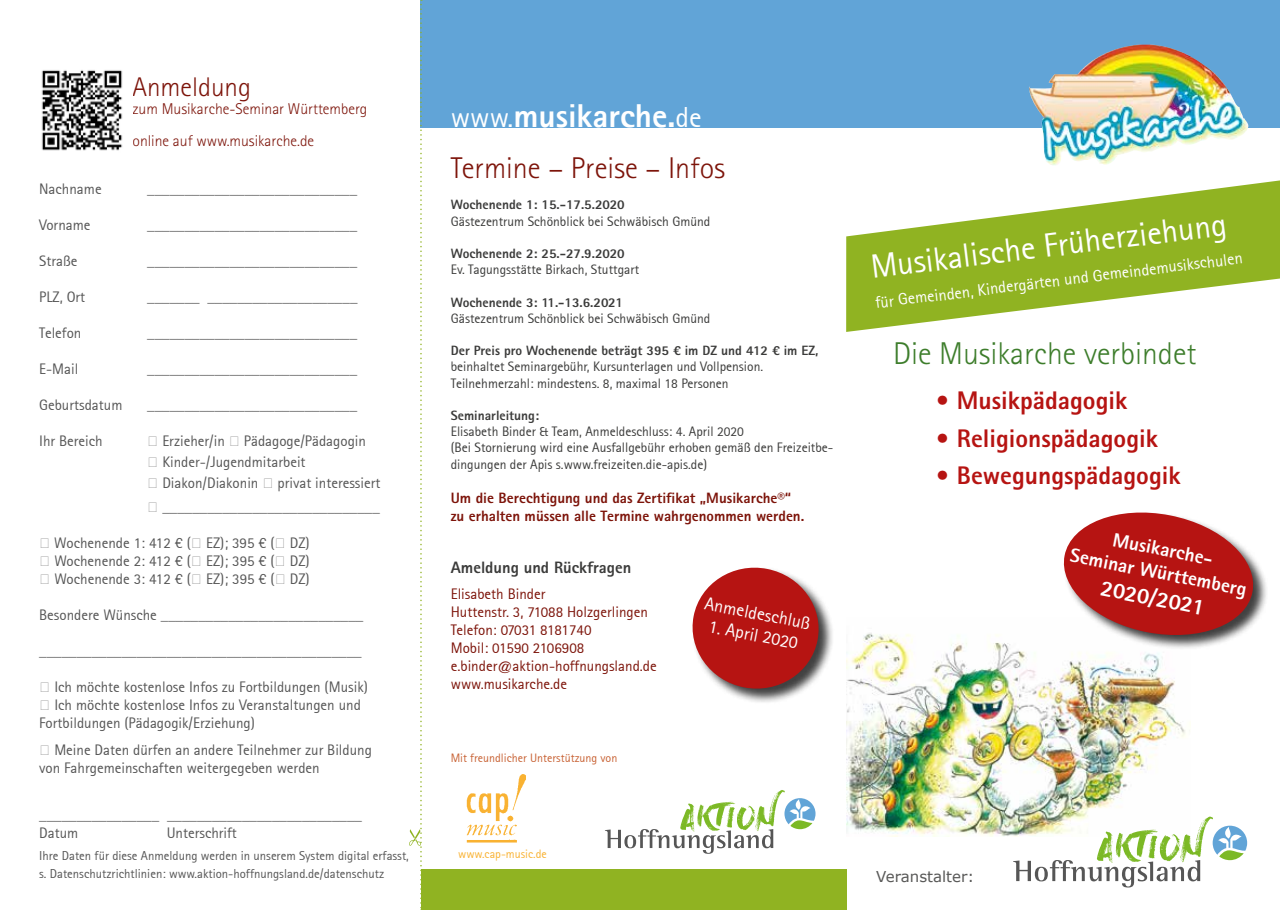
<style>
.page{position:relative;width:1280px;height:910px;background:#fff}
.page>*{position:absolute;margin:0;border:0;box-sizing:border-box;transform-origin:0 0}
.t1{font:800 33.15px "Agfa Rotis Sans Serif";color:#fff}
.t2{font:33px "Agfa Rotis Sans Serif";color:#fff}
.t3{font:300 31.5px "Rotis Sans Serif Std";color:#3d7d2b}
.t4{font:300 30px "Rotis Sans Serif Std";color:#7d140a}
.t5{font:300 27px "Rotis Sans Serif Std";color:#7d140a}
.t6{font:800 25.5px "Rotis Sans Serif Pro";color:#b61412}
.t7{font:800 22.5px "Rotis Sans Serif Pro";color:#fff}
.t8{font:800 19.5px/23.4px "Rotis Sans Serif Pro";color:#fff;text-align:center}
.t9{font:18px "Agfa Rotis Sans Serif";color:#fff}
.t10{font:16.5px "Agfa Rotis Sans Serif";color:#fff}
.t11{font:800 16.5px "Rotis Sans Serif Pro";color:#3b3b3a}
.t12{font:300 15.6px/31.5px "Rotis Sans Serif Std";color:#7d140a}
.t13{font:15px/18px "Agfa Rotis Sans Serif";color:#565656}
.t14{font:15px/18px "Agfa Rotis Sans Serif";color:#7d140a}
.t15{font:800 15px/18px "Rotis Sans Serif Pro";color:#7d140a}
.t16{font:15px "Verdana";color:#595958}
.t17{font:13.5px/16.2px "Agfa Rotis Sans Serif";color:#3b3b3a}
.t18{font:800 13.5px "Rotis Sans Serif Pro";color:#3b3b3a}
.t19{font:12.75px/18px "Agfa Rotis Sans Serif";color:#565656}
.t20{font:12px "Agfa Rotis Sans Serif";color:#c86234}
.t21{font:12px "Agfa Rotis Sans Serif";color:#f9b232}
.s1{font-family:"Times New Roman"}
.s2{font-weight:400;font-size:28.5px}
.s3{font-family:"Rotis Serif Std";font-weight:400}
.s4{font-family:"Rotis Sans Serif Std";font-weight:300}
</style>
<div class="page">
<img style="left:846px;top:633px;width:340px;height:203px">
<div style="left:421px;top:0;width:859px;height:128px;background:#61a4d7"></div>
<div style="left:421px;top:870px;width:425px;height:40px;background:#90b322"></div>
<svg style="left:846px;top:180px;width:434px;height:152px;fill:#90b322"></svg>
<img style="left:1029px;top:45px;width:220px;height:120px">
<div style="left:692px;top:567px;width:142px;height:137px;background:#000;opacity:.75"></div>
<svg style="left:692px;top:567px;width:132px;height:127px"></svg>
<svg style="left:409px;top:0;width:13px;height:910px"></svg>
<img style="left:466px;top:774px;width:60px;height:69px">
<div style="left:1063px;top:512px;width:205px;height:138px;background:#000;opacity:.75"></div>
<svg style="left:1058px;top:512px;width:201px;height:130px"></svg>
<svg style="left:1013px;top:816px;width:234px;height:71px"></svg>
<svg style="left:605px;top:790px;width:210px;height:64px"></svg>
<img style="left:41px;top:70px;width:82px;height:81px">
<p class="t13" style="left:39px;top:180px;width:64px">Nachname</p>
<p class="t13" style="left:39px;top:216px;width:53px">Vorname</p>
<p class="t13" style="left:39px;top:252px;width:40px">Straße</p>
<h3 class="t5" style="left:133px;top:71px;width:120px">Anmeldung</h3>
<p class="t12" style="left:133px;top:94px;width:236px">zum Musikarche-Seminar Württemberg online auf www.musikarche.de</p>
<p class="t13" style="left:147px;top:180px;width:212px">____________________________</p>
<p class="t13" style="left:147px;top:216px;width:212px">____________________________</p>
<p class="t13" style="left:147px;top:252px;width:212px">____________________________</p>
<p class="t13" style="left:39px;top:288px;width:48px">PLZ, Ort</p>
<p class="t13" style="left:147px;top:288px;width:212px">_______ ____________________</p>
<p class="t13" style="left:39px;top:324px;width:44px">Telefon</p>
<p class="t13" style="left:147px;top:324px;width:212px">____________________________</p>
<p class="t13" style="left:39px;top:360px;width:41px">E-Mail</p>
<p class="t13" style="left:147px;top:360px;width:212px">____________________________</p>
<p class="t13" style="left:39px;top:396px;width:85px">Geburtsdatum</p>
<p class="t13" style="left:147px;top:396px;width:212px">____________________________</p>
<p class="t13" style="left:39px;top:432px;width:65px">Ihr Bereich</p>
<p class="t13" style="left:147px;top:431px;width:235px;line-height:21px"><span class="s1">⁪</span> Erzieher/in <span class="s1">⁪</span> Pädagoge/Pädagogin <span class="s1">⁪</span> Kinder-/Jugendmitarbeit<br><span class="s1">⁪</span> Diakon/Diakonin <span class="s1">⁪</span> privat interessiert</p>
<p class="t13" style="left:147px;top:498px;width:234px"><span class="s1">⁪</span> _____________________________</p>
<p class="t13" style="left:39px;top:534px;width:272px;text-align:justify"><span class="s1">⁪</span> Wochenende 1: 412 € (<span class="s1">⁪</span> EZ); 395 € (<span class="s1">⁪</span> DZ) <span class="s1">⁪</span> Wochenende 2: 412 € (<span class="s1">⁪</span> EZ); 395 € (<span class="s1">⁪</span> DZ) <span class="s1">⁪</span> Wochenende 3: 412 € (<span class="s1">⁪</span> EZ); 395 € (<span class="s1">⁪</span> DZ)</p>
<p class="t13" style="left:39px;top:606px;width:326px">Besondere Wünsche ___________________________</p>
<p class="t13" style="left:39px;top:642px;width:324px">___________________________________________</p>
<p class="t13" style="left:39px;top:678px;width:330px"><span class="s1">⁪</span> Ich möchte kostenlose Infos zu Fortbildungen (Musik) <span class="s1">⁪</span> Ich möchte kostenlose Infos zu Veranstaltungen und<br>Fortbildungen (Pädagogik/Erziehung)</p>
<p class="t13" style="left:39px;top:741px;width:334px"><span class="s1">⁪</span> Meine Daten dürfen an andere Teilnehmer zur Bildung von Fahrgemeinschaften weitergegeben werden</p>
<p class="t13" style="left:39px;top:806px;width:324px">________________ __________________________<br>Datum</p>
<p class="t13" style="left:167px;top:824px;width:72px">Unterschrift</p>
<p class="t19" style="left:39px;top:847px;width:371px">Ihre Daten für diese Anmeldung werden in unserem System digital erfasst, s. Datenschutzrichtlinien: www.aktion-hoffnungsland.de/datenschutz</p>
<h1 class="t1" style="left:451px;top:95px;width:253px"><span class="s2">www.</span>musikarche.<span class="s2">de</span></h1>
<h3 class="t4" style="left:451px;top:151px;width:276px">Termine <span class="s3">–</span> Preise <span class="s3">–</span> Infos</h3>
<p class="t18" style="left:451px;top:196px;width:176px">Wochenende 1: 15.-17.5.2020</p>
<p class="t17" style="left:451px;top:213px;width:261px">Gästezentrum Schönblick bei Schwäbisch Gmünd</p>
<p class="t18" style="left:451px;top:245px;width:176px">Wochenende 2: 25.-27.9.2020</p>
<p class="t17" style="left:451px;top:261px;width:190px">Ev. Tagungsstätte Birkach, Stuttgart</p>
<p class="t18" style="left:451px;top:293px;width:174px">Wochenende 3: 11.-13.6.2021</p>
<p class="t17" style="left:451px;top:310px;width:261px">Gästezentrum Schönblick bei Schwäbisch Gmünd</p>
<p class="t18" style="left:451px;top:342px;width:369px">Der Preis pro Wochenende beträgt 395 € im DZ und 412 € im EZ,</p>
<p class="t17" style="left:451px;top:359px;width:314px">beinhaltet Seminargebühr, Kursunterlagen und Vollpension.<br>Teilnehmerzahl: mindestens. 8, maximal 18 Personen</p>
<p class="t18" style="left:451px;top:407px;width:90px">Seminarleitung:</p>
<p class="t17" style="left:451px;top:423px;width:384px">Elisabeth Binder &amp; Team, Anmeldeschluss: 4. April 2020<br>(Bei Stornierung wird eine Ausfallgebühr erhoben gemäß den Freizeitbe&shy;dingungen der Apis s.www.freizeiten.die-apis.de)</p>
<p class="t15" style="left:451px;top:489px;width:355px">Um die Berechtigung und das Zertifikat „Musikarche<span class="s4">®</span>“ zu erhalten müssen alle Termine wahrgenommen werden.</p>
<p class="t11" style="left:451px;top:557px;width:182px">Ameldung und Rückfragen</p>
<p class="t14" style="left:451px;top:585px;width:208px">Elisabeth Binder<br>Huttenstr. 3, 71088 Holzgerlingen<br>Telefon: 07031 8181740<br>Mobil: 01590 2106908 e.binder@aktion-hoffnungsland.de www.musikarche.de</p>
<p class="t9" style="left:707px;top:593px;width:109px;rotate:11deg">Anmeldeschluß</p>
<p class="t9" style="left:711px;top:615px;width:92px;rotate:11deg">1. April 2020</p>
<p class="t20" style="left:451px;top:751px;width:168px">Mit freundlicher Unterstützung von</p>
<p class="t21" style="left:458px;top:847px;width:90px">www.cap-music.de</p>
<h2 class="t2" style="left:869px;top:248px;width:360px;rotate:-7deg">Musikalische Früherziehung</h2>
<p class="t10" style="left:874px;top:293px;width:371px;rotate:-7deg">für Gemeinden, Kindergärten und Gemeindemusikschulen</p>
<h3 class="t3" style="left:893px;top:335px;width:305px">Die Musikarche verbindet</h3>
<h3 class="t6" style="left:935px;top:384px;width:193px">• Musikpädagogik</h3>
<h3 class="t6" style="left:935px;top:422px;width:224px">• Religionspädagogik</h3>
<h3 class="t6" style="left:935px;top:459px;width:247px">• Bewegungspädagogik</h3>
<h3 class="t8" style="left:1077px;top:520px;width:181px;rotate:11deg">Musikarche-<br>Seminar Württemberg</h3>
<h3 class="t7" style="left:1104px;top:573px;width:107px;rotate:11deg">2020/2021</h3>
<p class="t16" style="left:876px;top:866px;width:100px">Veranstalter:</p>
</div>
